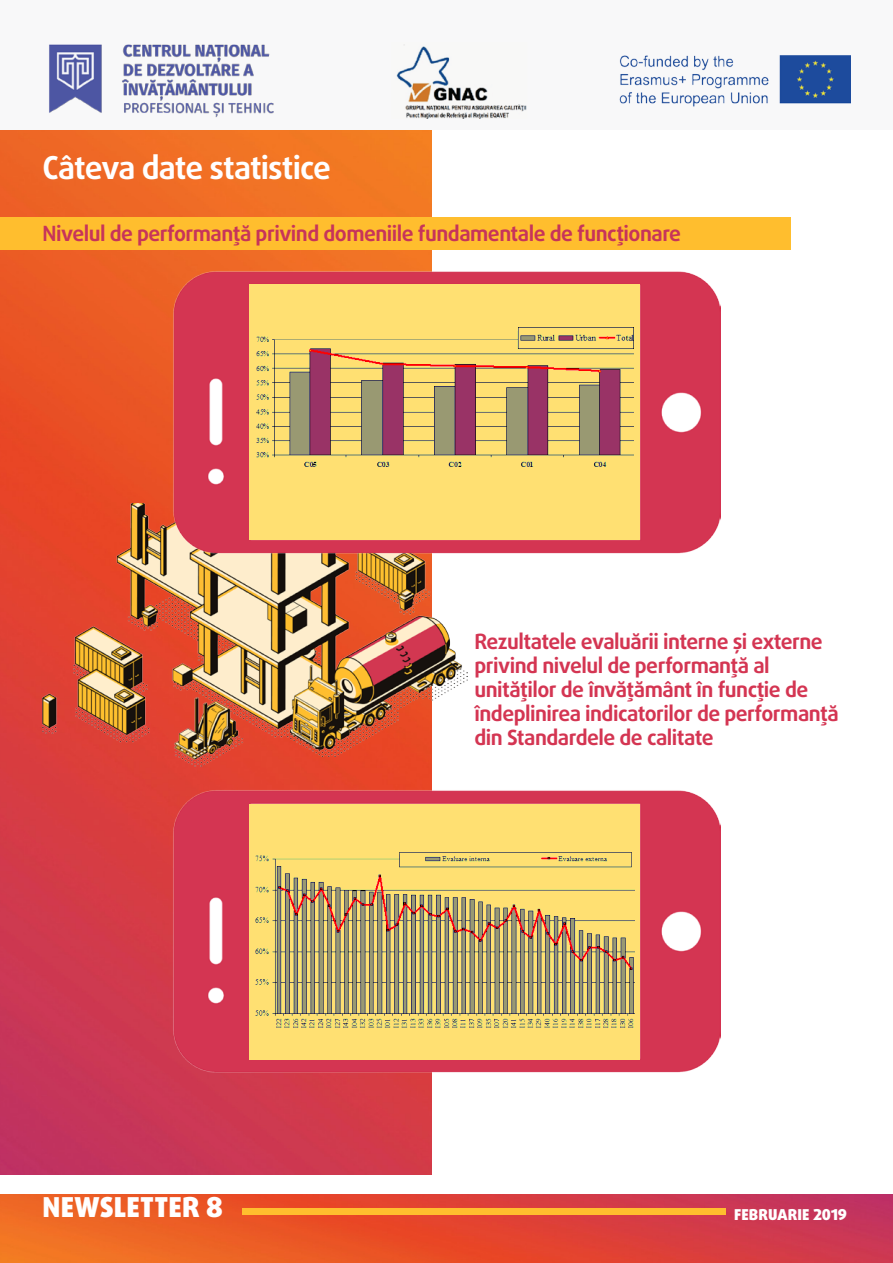
<style>
.page{position:relative;width:893px;height:1263px;background:#fff}
.page>*{position:absolute;margin:0;border:0;box-sizing:border-box;transform-origin:0 0}
.t1{font:700 31.5px "Daxline Pro";letter-spacing:-.03em;color:#fff}
.t2{font:900 27.45px "Daxline Pro";letter-spacing:.01em;color:#fff}
.t3{font:700 21px/24px "Daxline Pro";letter-spacing:-.025em;color:#d43552}
.t4{font:700 21px "Daxline Pro";letter-spacing:-.025em;color:#c7345a}
.t5{font:900 15px "Daxline Pro";letter-spacing:.01em;color:#fff}
</style>
<div class="page">
<img style="left:0;top:130px;width:432px;height:1045px">
<div style="left:0;top:0;width:893px;height:129px;background:#f8f8f9"></div>
<img style="left:0;top:1195px;width:893px;height:68px">
<img style="left:49px;top:44px;width:801px;height:74px">
<div style="left:242px;top:1208px;width:483px;height:6px;background:#ffbe2e"></div>
<div style="left:0;top:217px;width:791px;height:33px;background:#ffbe2e"></div>
<img style="left:43px;top:504px;width:425px;height:262px">
<img style="left:172px;top:270px;width:549px;height:283px">
<div style="left:249px;top:284px;width:391px;height:256px;background:#ffe072"></div>
<img style="left:256px;top:327px;width:378px;height:139px">
<img style="left:172px;top:789px;width:549px;height:283px">
<div style="left:249px;top:804px;width:391px;height:255px;background:#ffe072"></div>
<img style="left:255px;top:852px;width:380px;height:176px">
<h1 class="t1" style="left:43px;top:147px;width:290px">Câteva date statistice</h1>
<p class="t4" style="left:43px;top:219px;width:640px">Nivelul de performanță privind domeniile fundamentale de funcționare</p>
<h2 class="t2" style="left:43px;top:1188px;width:182px">NEWSLETTER 8</h2>
<p class="t3" style="left:474px;top:630px;width:366px">Rezultatele evaluării interne și externe privind nivelul de performanță al unităților de învățământ în funcție de îndeplinirea indicatorilor de performanță din Standardele de calitate</p>
<p class="t5" style="left:734px;top:1204px;width:114px">FEBRUARIE 2019</p>
</div>
